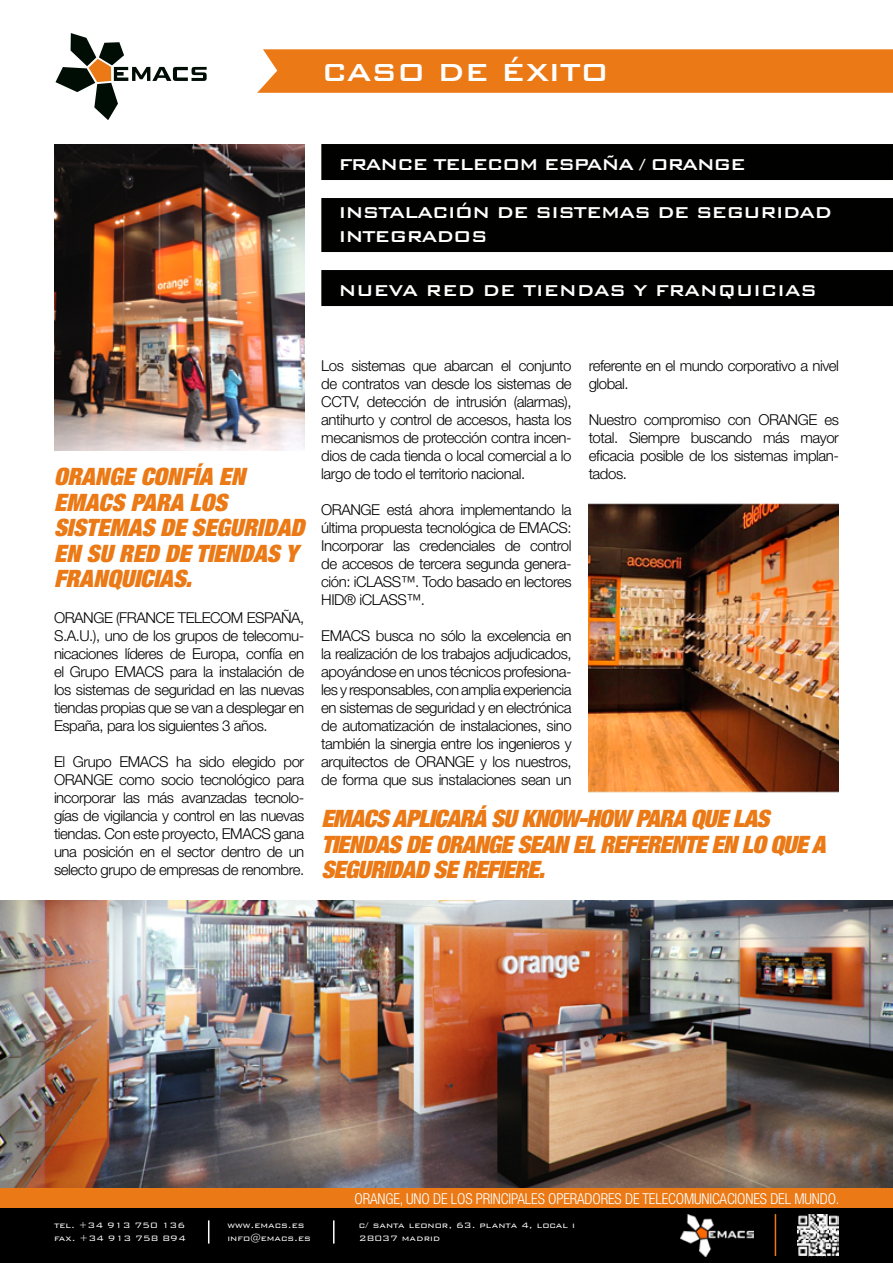
<style>
.page{position:relative;width:893px;height:1263px;background:#fff}
.page>*{position:absolute;margin:0;border:0;box-sizing:border-box;transform-origin:0 0}
.t1{font:500 33px "Bank Gothic BT";letter-spacing:-.02em;color:#fff}
.t2{font:italic 900 condensed 24px/25.5px "Helvetica Neue LT Std";letter-spacing:-.03em;color:#eb7915}
.t3{font:italic 900 condensed 24px/25.5px "Helvetica Neue LT Std";color:#eb7915}
.t4{font:500 21px "Bank Gothic BT";letter-spacing:-.05em;color:#fff}
.t5{font:300 15px/18px "Helvetica Neue LT Std";letter-spacing:-.03em;color:#000;text-align:justify}
.t6{font:300 condensed 15px "Helvetica Neue LT Std";letter-spacing:-.01em;color:#fff}
.t7{font:300 10.5px/12.5px "Bank Gothic BT";color:#fff}
</style>
<div class="page">
<div style="left:321px;top:144px;width:572px;height:36px;background:#010200"></div>
<div style="left:321px;top:198px;width:572px;height:54px;background:#010200"></div>
<div style="left:321px;top:270px;width:572px;height:36px;background:#010200"></div>
<div style="left:0;top:49px;width:893px;height:44px;background:#eb7915"></div>
<svg style="left:0;top:49px;width:277px;height:44px;background:#fdf6ef"></svg>
<svg style="left:56px;top:33px;width:151px;height:87px"></svg>
<img style="left:54px;top:144px;width:250px;height:306px">
<img style="left:1px;top:900px;width:892px;height:288px">
<div style="left:1px;top:1188px;width:892px;height:21px;background:#eb7915"></div>
<img style="left:589px;top:503px;width:250px;height:289px">
<div style="left:0;top:1209px;width:893px;height:54px;background:#000"></div>
<svg style="left:333px;top:1220px;width:1px;height:23px"></svg>
<hr style="left:775px;top:1214px;width:1px;height:42px;background:#eb7915">
<svg style="left:208px;top:1220px;width:1px;height:23px"></svg>
<img style="left:680px;top:1214px;width:74px;height:42px">
<img style="left:797px;top:1214px;width:42px;height:42px">
<h1 class="t1" style="left:321px;top:54px;width:289px">caso de éxito</h1>
<h3 class="t4" style="left:338px;top:153px;width:150px">FRANCE TE LECO</h3>
<h3 class="t4" style="left:519px;top:153px;width:224px">M ES PAÑA / O RANGE</h3>
<h3 class="t4" style="left:338px;top:201px;width:39px">INSTA</h3>
<h3 class="t4" style="left:404px;top:201px;width:145px">LACIÓN DE SISTE</h3>
<h3 class="t4" style="left:601px;top:201px;width:189px">MAS DE SEGURIDAD</h3>
<h3 class="t4" style="left:338px;top:225px;width:100px">I NTEGRADOS</h3>
<h3 class="t4" style="left:338px;top:279px;width:255px">NUEVA RED DE TIENDAS</h3>
<h3 class="t4" style="left:633px;top:279px;width:133px">Y FRANQUICIAS</h3>
<h2 class="t3" style="left:54px;top:464px;width:193px">ORANGE CONFÍA EN<br>EMACS PARA LOS<br>SISTEMAS</h2>
<h2 class="t3" style="left:54px;top:515px;width:252px;text-indent:106px">DE SEGURIDAD<br>EN SU RED DE TIENDAS Y<br>FRANQUICIAS.</h2>
<p class="t5" style="left:54px;top:608px;width:252px">ORANGE (FRANCE TELECOM ESPAÑA, S.A.U.), uno de los grupos de telecomu&shy;nicaciones líderes de Europa, confía en el Grupo EMACS para la instalación de los sistemas de seguridad en las nuevas tiendas propias que se van a desplegar en España, para los siguientes 3 años.</p>
<p class="t5" style="left:54px;top:752px;width:252px">El Grupo EMACS ha sido elegido por ORANGE como socio tecnológico para incorporar las más avanzadas tecnolo&shy;gías de vigilancia y control en las nuevas tiendas. Con este proyecto, EMACS gana una posición en el sector dentro de un selecto grupo de empresas de renombre.</p>
<p class="t5" style="left:321px;top:356px;width:252px">Los sistemas que abarcan el conjunto de contratos van desde los sistemas de CCTV, detección de intrusión (alarmas), antihurto y control de accesos, hasta los mecanismos de protección contra incen&shy;dios de cada tienda o local comercial a lo largo de todo el territorio nacional.</p>
<p class="t5" style="left:321px;top:500px;width:252px">ORANGE está ahora implementando la última propuesta tecnológica de EMACS:<br>Incorporar las credenciales de control de accesos de tercera segunda genera&shy;ción: iCLASS™. Todo basado en lectores HID® iCLASS™.</p>
<p class="t5" style="left:321px;top:626px;width:252px">EMACS busca no sólo la excelencia en la realización de los trabajos adjudicados, apoyándose en unos técnicos profesiona&shy;les y responsables, con amplia experiencia en sistemas de seguridad y en electrónica de automatización de instalaciones, sino también la sinergia entre los ingenieros y arquitectos de ORANGE y los nuestros, de forma que sus instalaciones sean un</p>
<h2 class="t2" style="left:321px;top:806px;width:506px">EMACS APLICA RÁ SU KNOW-HOW PARA QUE LAS<br>TIENDAS DE ORANGE SEA N EL REFERENTE EN LO QUE A<br>SEGURIDAD SE REFIERE.</h2>
<p class="t5" style="left:589px;top:356px;width:252px">referente en el mundo corporativo a nivel global.</p>
<p class="t5" style="left:589px;top:410px;width:252px">Nuestro compromiso con ORANGE es total. Siempre buscando más mayor eficacia posible de los sistemas implan&shy;tados.</p>
<p class="t7" style="left:54px;top:1219px;width:133px">tel. +34 913 750 136 fax. +34 913 758 894</p>
<p class="t7" style="left:227px;top:1219px;width:85px">www.emacs.es info@emacs.es</p>
<p class="t6" style="left:355px;top:1190px;width:486px">ORANGE, UNO DE LOS PRINCIPALES OPERADORES DE TELECOMUNICACIONES DEL MUNDO.</p>
<p class="t7" style="left:359px;top:1219px;width:217px">c/ santa leonor, 63. planta 4, local i<br>28037 madrid</p>
</div>
